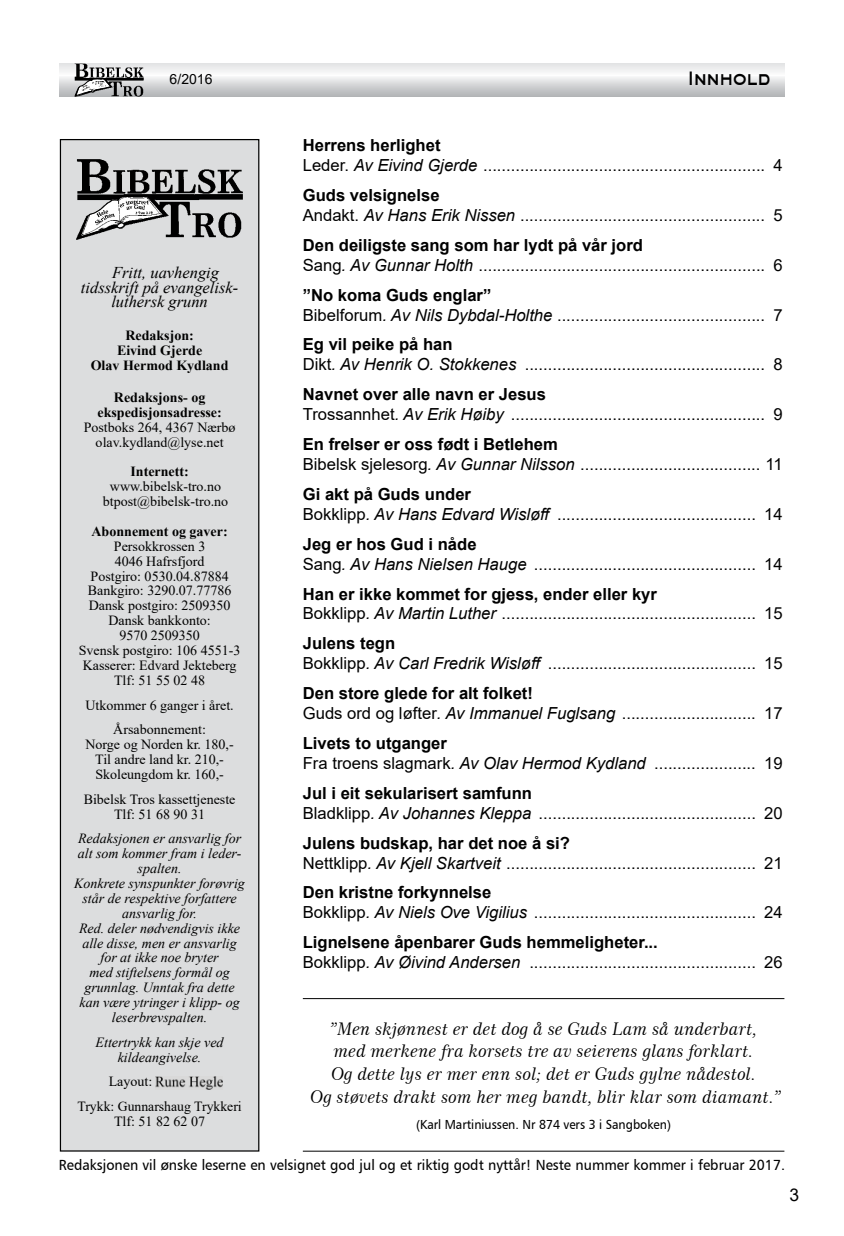
<style>
.page{position:relative;width:844px;height:1236px;background:#fff}
.page>*{position:absolute;margin:0;border:0;box-sizing:border-box;transform-origin:0 0}
.t1{font:700 21px "Eyechart";color:#000;scale:.9 1}
.t2{font:17.5px/22.8px "Century 751 BT Italic B";color:#000;text-align:center}
.t3{font:17.5px "Arial";color:#000}
.t4{font:16.62px/19.9px "Arial";color:#000}
.t5{font:italic 16.45px "Times New Roman";color:#000}
.t6{font:14.7px "Humanist 777 BT Roman B";color:#000;scale:.96 1}
.t7{font:14px/14.9px "Times New Roman";color:#000;text-align:center}
.t8{font:italic 14px/14.9px "Times New Roman";color:#000;text-align:center}
.t9{font:700 14px/14.9px "Times New Roman";color:#000;text-align:center}
.t10{font:14px "Arial";color:#000}
.t11{font:13.12px "Humanist 777 BT Roman B";color:#000;scale:.93 1}
.s1{font-weight:700}
.s2{font-style:italic}
</style>
<div class="page">
<svg style="left:60px;top:63px;width:724px;height:33px"></svg>
<img style="left:74px;top:63px;width:70px;height:34px">
<div style="left:60px;top:140px;width:199px;height:1010px;background:#dcddde"></div>
<div style="left:60px;top:139px;width:199px;height:1012px;border:1px solid #000"></div>
<img style="left:76px;top:159px;width:167px;height:80px">
<img style="left:156px;top:1076px;width:66px;height:13px">
<hr style="left:303px;top:998px;width:481px;height:1px;background:#000">
<hr style="left:303px;top:1150px;width:481px;height:1px;background:#000">
<p class="t10" style="left:170px;top:70px;width:44px">6/2016</p>
<p class="t1" style="left:687px;top:66px;width:94px">Innhold</p>
<p class="t5" style="left:112px;top:261px;width:108px">Fritt, uavhengig</p>
<p class="t5" style="left:81px;top:276px;width:159px">tidsskrift på evangelisk-</p>
<p class="t5" style="left:111px;top:290px;width:98px">luthersk grunn</p>
<p class="t9" style="left:91px;top:327px;width:139px">Redaksjon:<br>Eivind Gjerde<br>Olav Hermod Kydland</p>
<p class="t9" style="left:97px;top:389px;width:126px">Redaksjons- og ekspedisjonsadresse:</p>
<p class="t7" style="left:84px;top:419px;width:153px">Postboks 264, 4367 Nærbø olav.kydland@lyse.net</p>
<p class="t9" style="left:130px;top:464px;width:60px">Internett:</p>
<p class="t7" style="left:103px;top:478px;width:127px">www.bibelsk-tro.no btpost@bibelsk-tro.no</p>
<p class="t9" style="left:91px;top:523px;width:138px">Abonnement og gaver:</p>
<p class="t7" style="left:79px;top:538px;width:163px">Persokkrossen 3<br>4046 Hafrsfjord<br>Postgiro: 0530.04.87884<br>Bankgiro: 3290.07.77786<br>Dansk postgiro: 2509350<br>Dansk bankkonto:<br>9570 2509350<br>Svensk postgiro: 106 4551-3<br>Kasserer: Edvard Jekteberg<br>Tlf: 51 55 02 48</p>
<p class="t7" style="left:85px;top:691px;width:150px;line-height:24.8px">Utkommer 6 ganger i året.<br>Årsabonnement:</p>
<p class="t7" style="left:85px;top:736px;width:150px">Norge og Norden kr. 180,-<br>Til andre land kr. 210,-<br>Skoleungdom kr. 160,-</p>
<p class="t7" style="left:84px;top:791px;width:153px">Bibelsk Tros kassettjeneste<br>Tlf: 51 68 90 31</p>
<p class="t8" style="left:74px;top:830px;width:172px">Redaksjonen er ansvarlig for alt som kommer fram i leder&shy;spalten.<br>Konkrete synspunkter forøvrig står de respektive forfattere ansvarlig for.<br>Red. deler nødvendigvis ikke alle disse, men er ansvarlig for at ikke noe bryter<br>med stiftelsens formål og grunnlag. Unntak fra dette kan være ytringer i klipp- og leserbrevspalten.</p>
<p class="t8" style="left:96px;top:1034px;width:129px">Ettertrykk kan skje ved kildeangivelse.</p>
<p class="t7" style="left:77px;top:1098px;width:166px">Trykk: Gunnarshaug Trykkeri<br>Tlf: 51 82 62 07</p>
<p class="t4" style="left:303px;top:135px;width:481px"><span class="s1">Herrens herlighet<br></span>Leder. <span class="s2">Av Eivind Gjerde</span> ............................................................. 4</p>
<p class="t4" style="left:303px;top:185px;width:481px"><span class="s1">Guds velsignelse<br></span>Andakt. <span class="s2">Av Hans Erik Nissen</span> ..................................................... 5</p>
<p class="t4" style="left:303px;top:235px;width:481px"><span class="s1">Den deiligste sang som har lydt på vår jord<br></span>Sang<span class="s2">. Av Gunnar Holth</span> .............................................................. 6</p>
<p class="t4" style="left:303px;top:284px;width:481px"><span class="s1">”No koma Guds englar”<br></span>Bibelforum<span class="s2">. Av Nils Dybdal-Holthe</span> ............................................. 7</p>
<p class="t4" style="left:303px;top:334px;width:481px"><span class="s1">Eg vil peike på han<br></span>Dikt<span class="s2">. Av Henrik O. Stokkenes</span> .................................................... 8</p>
<p class="t4" style="left:303px;top:384px;width:481px"><span class="s1">Navnet over alle navn er Jesus<br></span>Trossannhet<span class="s2">. Av Erik Høiby</span> ....................................................... 9</p>
<p class="t4" style="left:303px;top:434px;width:481px"><span class="s1">En frelser er oss født i Betlehem<br></span>Bibelsk sjelesorg<span class="s2">. Av Gunnar Nilsson</span> ....................................... 11</p>
<p class="t4" style="left:303px;top:484px;width:481px"><span class="s1">Gi akt på Guds under<br></span>Bokklipp<span class="s2">. Av Hans Edvard Wisløff</span> ........................................... 14</p>
<p class="t4" style="left:303px;top:533px;width:481px"><span class="s1">Jeg er hos Gud i nåde<br></span>Sang<span class="s2">. Av Hans Nielsen Hauge</span> ................................................ 14</p>
<p class="t4" style="left:303px;top:583px;width:481px"><span class="s1">Han er ikke kommet for gjess, ender eller kyr<br></span>Bokklipp<span class="s2">. Av Martin Luther</span> ....................................................... 15</p>
<p class="t4" style="left:303px;top:633px;width:481px"><span class="s1">Julens tegn<br></span>Bokklipp<span class="s2">. Av Carl Fredrik Wisløff</span> ............................................. 15</p>
<p class="t4" style="left:303px;top:683px;width:481px"><span class="s1">Den store glede for alt folket!<br></span>Guds ord og løfter<span class="s2">. Av Immanuel Fuglsang</span> ............................. 17</p>
<p class="t4" style="left:303px;top:733px;width:481px"><span class="s1">Livets to utganger<br></span>Fra troens slagmark<span class="s2">. Av Olav Hermod Kydland</span> ...................... 19</p>
<p class="t4" style="left:303px;top:782px;width:481px"><span class="s1">Jul i eit sekularisert samfunn<br></span>Bladklipp<span class="s2">. Av Johannes Kleppa</span> ............................................... 20</p>
<p class="t4" style="left:303px;top:832px;width:481px"><span class="s1">Julens budskap, har det noe å si?<br></span>Nettklipp<span class="s2">. Av Kjell Skartveit</span> ...................................................... 21</p>
<p class="t4" style="left:303px;top:882px;width:481px"><span class="s1">Den kristne forkynnelse<br></span>Bokklipp<span class="s2">. Av Niels Ove Vigilius</span> ................................................ 24</p>
<p class="t4" style="left:303px;top:932px;width:481px"><span class="s1">Lignelsene åpenbarer Guds hemmeligheter...<br></span>Bokklipp<span class="s2">. Av Øivind Andersen</span> ................................................. 26</p>
<p class="t2" style="left:310px;top:1016px;width:472px">”Men skjønnest er det dog å se Guds Lam så underbart,<br>med merkene fra korsets tre av seierens glans forklart.<br>Og dette lys er mer enn sol; det er Guds gylne nådestol.<br>Og støvets drakt som her meg bandt, blir klar som diamant.”</p>
<p class="t11" style="left:416px;top:1115px;width:275px">(Karl Martiniussen. Nr 874 vers 3 i Sangboken)</p>
<p class="t6" style="left:59px;top:1155px;width:757px">Redaksjonen vil ønske leserne en velsignet god jul og et riktig godt nyttår! Neste nummer kommer i februar 2017.</p>
<p class="t3" style="left:789px;top:1182px;width:11px">3</p>
</div>
